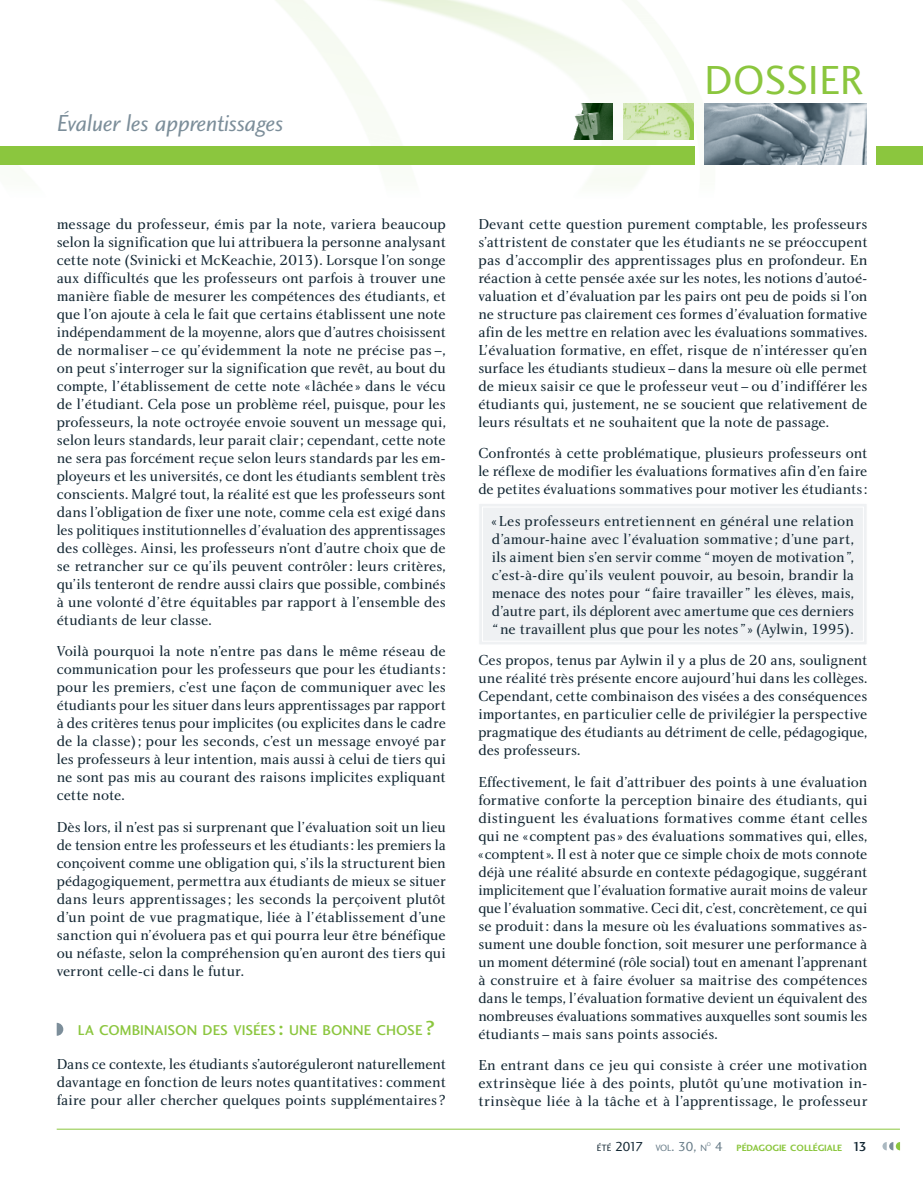
<style>
.page{position:relative;width:923px;height:1192px;background:#fff}
.page>*{position:absolute;margin:0;border:0;box-sizing:border-box;transform-origin:0 0}
.t1{font:42px "Charlotte Sans Book Plain";letter-spacing:.005em;color:#8bc63e}
.t2{font:24px "Charlotte Sans Book Italic Plain";letter-spacing:-.015em;color:#7c8e9a}
.Article__OK{font:15px/18px "Charlotte Book Plain";color:#122632;text-align:justify}
.SousTitre__OK{font:14.7px "Charlotte Sans Medium Plain";letter-spacing:.005em;color:#8bc63e}
.t3{font:13.5px "Charlotte Sans Book Plain";letter-spacing:-.09em;color:#122632}
.t4{font:9.45px "Charlotte Sans Bold Plain";color:#8bc63e}
.t5{font:5.55px "Charlotte Sans Book Plain";color:#687c88}
.s1{font-size:21px}
.s2{font-family:"Charlotte Sans Book Plain"}
.s3{font-family:"Charlotte Book Italic Plain"}
.s4{font-size:9.45px}
.s5{font-size:9.45px;color:#687c88}
.s6{color:#687c88}
.s7{font-family:"Charlotte Sans Book Plain";font-size:13.5px;color:#687c88}
.s8{font-family:"Charlotte Sans Medium Plain";font-size:13.5px;color:#122632}
</style>
<div class="page">
<svg style="left:882px;top:1142px;width:17px;height:8px"></svg>
<img style="left:276px;top:0;width:591px;height:185px">
<hr style="left:57px;top:1129px;width:842px;height:1px;background:#8bc63e">
<div style="left:875px;top:146px;width:47px;height:19px;background:#8bc63e"></div>
<div style="left:0;top:146px;width:694px;height:19px;background:#8bc63e"></div>
<div style="left:479px;top:504px;width:388px;height:140px;background:#eff1f3"></div>
<div style="left:482px;top:507px;width:381px;height:134px;border:1px solid #fff"></div>
<svg style="left:57px;top:1023px;width:6px;height:13px"></svg>
<img style="left:704px;top:103px;width:161px;height:61px">
<img style="left:542px;top:103px;width:70px;height:36px">
<img style="left:623px;top:103px;width:70px;height:36px">
<p class="t2" style="left:57px;top:109px;width:228px">Évaluer les apprentissages</p>
<p class="Article__OK" style="left:57px;top:214px;width:390px">message du professeur, émis par la note, variera beaucoup selon la signification que lui attribuera la personne analysant cette note (Svinicki et McKeachie, 2013). Lorsque l’on songe aux difficultés que les professeurs ont parfois à trouver une manière fiable de mesurer les compétences des étudiants, et que l’on ajoute à cela le fait que certains établissent une note indépendamment de la moyenne, alors que d’autres choisissent de normaliser–ce qu’évidemment la note ne précise pas–, on peut s’interroger sur la signification que revêt, au bout du compte, l’établissement de cette note «lâchée » dans le vécu de l’étudiant. Cela pose un problème réel, puisque, pour les professeurs, la note octroyée envoie souvent un message qui, selon leurs standards, leur parait clair; cependant, cette note ne sera pas forcément reçue selon leurs standards par les em&shy;ployeurs et les universités, ce dont les étudiants semblent très conscients. Malgré tout, la réalité est que les professeurs sont dans l’obligation de fixer une note, comme cela est exigé dans les politiques institutionnelles d’évaluation des apprentissages des collèges. Ainsi, les professeurs n’ont d’autre choix que de se retrancher sur ce qu’ils peuvent contrôler: leurs critères, qu’ils tenteront de rendre aussi clairs que possible, combinés à une volonté d’être équitables par rapport à l’ensemble des étudiants de leur classe.</p>
<p class="Article__OK" style="left:57px;top:642px;width:390px">Voilà pourquoi la note n’entre pas dans le même réseau de communication pour les professeurs que pour les étudiants: pour les premiers, c’est une façon de communiquer avec les étudiants pour les situer dans leurs apprentissages par rapport à des critères tenus pour implicites (ou explicites dans le cadre de la classe); pour les seconds, c’est un message envoyé par les professeurs à leur intention, mais aussi à celui de tiers qui ne sont pas mis au courant des raisons implicites expliquant cette note.</p>
<p class="Article__OK" style="left:57px;top:817px;width:390px">Dès lors, il n’est pas si surprenant que l’évaluation soit un lieu de tension entre les professeurs et les étudiants: les premiers la conçoivent comme une obligation qui, s’ils la structurent bien pédagogiquement, permettra aux étudiants de mieux se situer dans leurs apprentissages; les seconds la perçoivent plutôt d’un point de vue pragmatique, liée à l’établissement d’une sanction qui n’évoluera pas et qui pourra leur être bénéfique ou néfaste, selon la compréhension qu’en auront des tiers qui verront celle-ci dans le futur.</p>
<p class="SousTitre__OK" style="left:78px;top:1021px;width:358px">LA COMBINAISON DES VISÉES <span class="s1">:</span> UNE BONNE CHOSE <span class="s1">?</span></p>
<p class="Article__OK" style="left:57px;top:1055px;width:390px">Dans ce contexte, les étudiants s’autoréguleront naturellement davantage en fonction de leurs notes quantitatives: comment faire pour aller chercher quelques points supplémentaires ?</p>
<p class="t1" style="left:704px;top:54px;width:161px">DOSSIER</p>
<p class="Article__OK" style="left:478px;top:214px;width:390px">Devant cette question purement comptable, les professeurs s’attristent de constater que les étudiants ne se préoccupent pas d’accomplir des apprentissages plus en profondeur. En réaction à cette pensée axée sur les notes, les notions d’autoé&shy;valuation et d’évaluation par les pairs ont peu de poids si l’on ne structure pas clairement ces formes d’évaluation formative afin de les mettre en relation avec les évaluations sommatives.<br>L’évaluation formative, en effet, risque de n’intéresser qu’en surface les étudiants studieux–dans la mesure où elle permet de mieux saisir ce que le professeur veut–ou d’indifférer les étudiants qui, justement, ne se soucient que relativement de leurs résultats et ne souhaitent que la note de passage.</p>
<p class="Article__OK" style="left:478px;top:444px;width:390px">Confrontés à cette problématique, plusieurs professeurs ont le réflexe de modifier les évaluations formatives afin d’en faire de petites évaluations sommatives pour motiver les étudiants:</p>
<p class="Article__OK" style="left:491px;top:511px;width:363px">« Les professeurs entretiennent en général une relation d’amour-haine avec l’évaluation sommative ; d’une part, ils aiment bien s’en servir comme <span class="s2">“</span>moyen de motivation”, c’est-à-dire qu’ils veulent pouvoir, au besoin, brandir la menace des notes pour <span class="s3">“</span> faire travailler” les élèves, mais, d’autre part, ils déplorent avec amertume que ces derniers <span class="s3">“</span>ne travaillent plus que pour les notes”» (Aylwin, 1995).</p>
<p class="Article__OK" style="left:478px;top:651px;width:390px">Ces propos, tenus par Aylwin il y a plus de 20 ans, soulignent une réalité très présente encore aujourd’hui dans les collèges.<br>Cependant, cette combinaison des visées a des conséquences importantes, en particulier celle de privilégier la perspective pragmatique des étudiants au détriment de celle, pédagogique, des professeurs.</p>
<p class="Article__OK" style="left:478px;top:772px;width:390px">Effectivement, le fait d’attribuer des points à une évaluation formative conforte la perception binaire des étudiants, qui distinguent les évaluations formatives comme étant celles qui ne « comptent pas» des évaluations sommatives qui, elles, «comptent». Il est à noter que ce simple choix de mots connote déjà une réalité absurde en contexte pédagogique, suggérant implicitement que l’évaluation formative aurait moins de valeur que l’évaluation sommative. Ceci dit, c’est, concrètement, ce qui se produit: dans la mesure où les évaluations sommatives as&shy;sument une double fonction, soit mesurer une performance à un moment déterminé (rôle social) tout en amenant l’apprenant à construire et à faire évoluer sa maitrise des compétences dans le temps, l’évaluation formative devient un équivalent des nombreuses évaluations sommatives auxquelles sont soumis les étudiants–mais sans points associés.</p>
<p class="Article__OK" style="left:478px;top:1056px;width:390px">En entrant dans ce jeu qui consiste à créer une motivation extrinsèque liée à des points, plutôt qu’une motivation in&shy;trinsèque liée à la tâche et à l’apprentissage, le professeur</p>
<p class="t3" style="left:596px;top:1138px;width:111px"><span class="s4">ÉTÉ</span> 2017 <span class="s5">VOL</span><span class="s6">. 30,</span> <span class="s5">N</span></p>
<p class="t5" style="left:706px;top:1141px;width:6px">O</p>
<p class="t4" style="left:714px;top:1142px;width:154px"><span class="s7">4</span> PÉDAGOGIE COLLÉGIALE <span class="s8">13</span></p>
</div>
